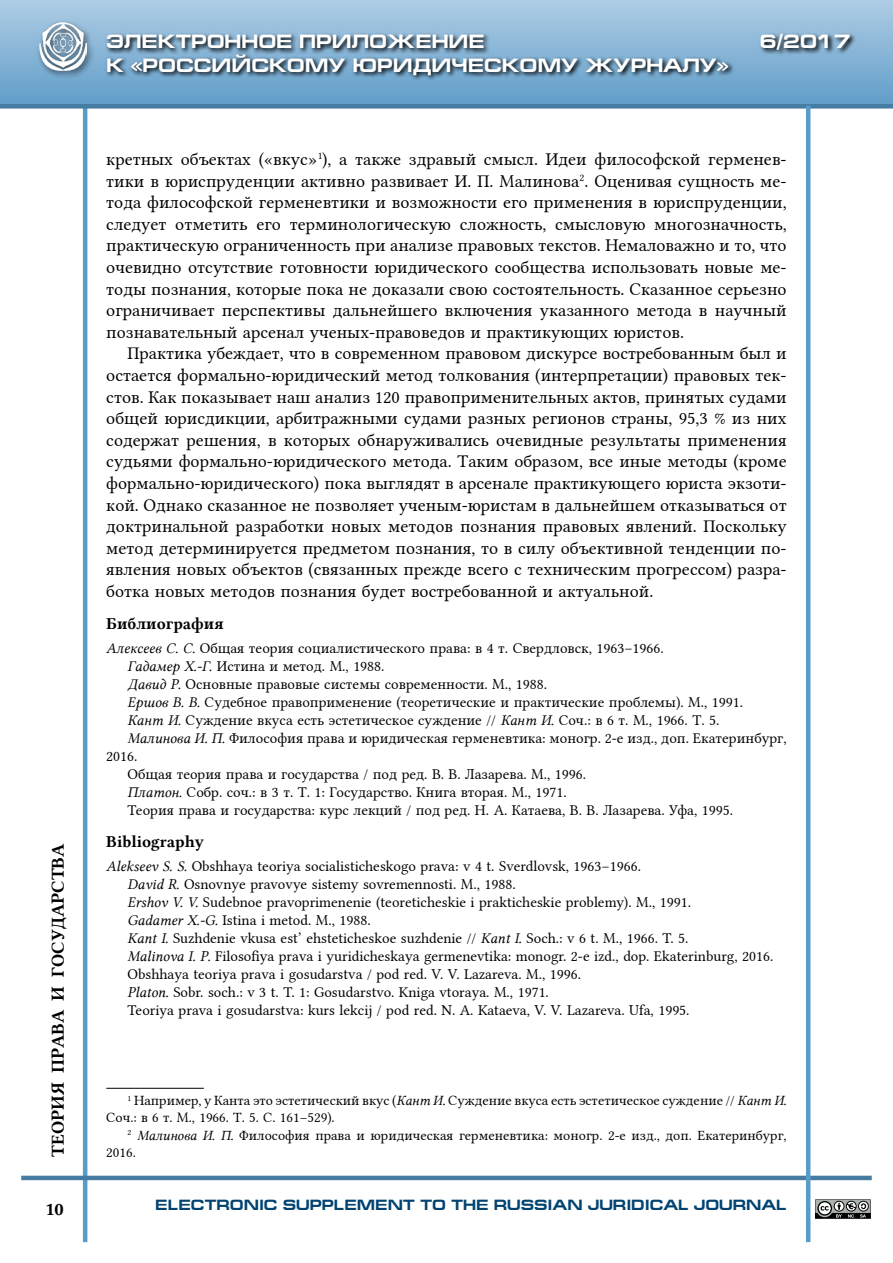
<style>
.page{position:relative;width:893px;height:1263px;background:#fff}
.page>*{position:absolute;margin:0;border:0;box-sizing:border-box;transform-origin:0 0}
.t1{font:700 19.5px "Europe Ext";color:#fff}
.t2{font:18px/21.6px "Lin Libertine";color:#000;text-align:justify}
.t3{font:18px "Lin Libertine B";color:#000}
.t4{font:16.5px "Lin Libertine B";color:#000}
.t5{font:15px/18px "Lin Libertine";color:#000}
.t6{font:700 15px "Europe Ext";color:#004371}
.t7{font:14.25px/17.1px "Lin Libertine";color:#000}
.s1{font-family:"Lin Libertine I"}
</style>
<div class="page">
<div style="left:0;top:0;width:893px;height:106px;background:linear-gradient(to bottom,#aecce4,#619dc9)"></div>
<hr style="left:83px;top:106px;width:4px;height:1136px;background:#589cca">
<hr style="left:21px;top:1176px;width:851px;height:4px;background:#467ba2">
<div style="left:0;top:104px;width:893px;height:5px;background:#467ba2"></div>
<div style="left:35px;top:19px;width:60px;height:60px;background:#000;opacity:.63"></div>
<img style="left:39px;top:23px;width:48px;height:47px">
<svg style="left:105px;top:31px;width:751px;height:50px;background:#6b90ac"></svg>
<hr style="left:806px;top:106px;width:4px;height:1136px;background:#589cca">
<svg style="left:815px;top:1199px;width:56px;height:20px"></svg>
<hr style="left:106px;top:1088px;width:98px;height:1px;background:#000">
<p class="t3" style="left:46px;top:1157px;width:315px;rotate:-90deg">ТЕОРИЯ ПРАВА И ГОСУДАРСТВА</p>
<p class="t3" style="left:45px;top:1197px;width:20px">10</p>
<p class="t1" style="left:106px;top:31px;width:380px">ЭЛЕКТРОННОЕ ПРИЛОЖЕНИЕ</p>
<p class="t1" style="left:760px;top:31px;width:92px">6/2017</p>
<p class="t1" style="left:106px;top:54px;width:624px">К «РОССИЙСКОМУ ЮРИДИЧЕСКОМУ ЖУРНАЛУ»</p>
<p class="t2" style="left:106px;top:146px;width:682px">кретных объектах («вкус»<sup>1</sup>), а также здравый смысл. Идеи философской герменев&shy;тики в юриспруденции активно развивает И. П. Малинова<sup>2</sup>. Оценивая сущность ме&shy;тода философской герменевтики и возможности его применения в юриспруденции, следует отметить его терминологическую сложность, смысловую многозначность, практическую ограниченность при анализе правовых текстов. Немаловажно и то, что очевидно отсутствие готовности юридического сообщества использовать новые ме&shy;тоды познания, которые пока не доказали свою состоятельность. Сказанное серьезно ограничивает перспективы дальнейшего включения указанного метода в научный познавательный арсенал ученых-правоведов и практикующих юристов.</p>
<p class="t2" style="left:106px;top:341px;width:682px;text-indent:21px">Практика убеждает, что в современном правовом дискурсе востребованным был и остается формально-юридический метод толкования (интерпретации) правовых тек&shy;стов. Как показывает наш анализ 120 правоприменительных актов, принятых судами общей юрисдикции, арбитражными судами разных регионов страны, 95,3 % из них содержат решения, в которых обнаруживались очевидные результаты применения судьями формально-юридического метода. Таким образом, все иные методы (кроме формально-юридического) пока выглядят в арсенале практикующего юриста экзоти&shy;кой. Однако сказанное не позволяет ученым-юристам в дальнейшем отказываться от доктринальной разработки новых методов познания правовых явлений. Поскольку метод детерминируется предметом познания, то в силу объективной тенденции по&shy;явления новых объектов (связанных прежде всего с техническим прогрессом) разра&shy;ботка новых методов познания будет востребованной и актуальной.</p>
<p class="t4" style="left:106px;top:612px;width:119px">Библиография</p>
<p class="t5" style="left:106px;top:637px;width:559px"><span class="s1">Алексеев С. С.</span> Общая теория социалистического права: в 4 т. Свердловск, 1963–1966.</p>
<p class="t5" style="left:128px;top:655px;width:258px"><span class="s1">Гадамер Х.-Г.</span> Истина и метод. М., 1988.</p>
<p class="t5" style="left:128px;top:673px;width:421px"><span class="s1">Давид Р.</span> Основные правовые системы современности. М., 1988.</p>
<p class="t5" style="left:128px;top:691px;width:617px"><span class="s1">Ершов В. В.</span> Судебное правоприменение (теоретические и практические проблемы). М., 1991.</p>
<p class="t5" style="left:128px;top:709px;width:593px"><span class="s1">Кант И.</span> Суждение вкуса есть эстетическое суждение // <span class="s1">Кант И.</span> Соч.: в 6 т. М., 1966. Т. 5.</p>
<p class="t5" style="left:128px;top:727px;width:661px"><span class="s1">Малинова И. П.</span> Философия права и юридическая герменевтика: моногр. 2-е изд., доп. Екатеринбург,</p>
<p class="t5" style="left:106px;top:745px;width:33px">2016.</p>
<p class="t5" style="left:128px;top:763px;width:460px">Общая теория права и государства / под ред. В. В. Лазарева. М., 1996.</p>
<p class="t5" style="left:128px;top:781px;width:441px"><span class="s1">Платон.</span> Собр. соч.: в 3 т. Т. 1: Государство. Книга вторая. М., 1971.</p>
<p class="t5" style="left:128px;top:799px;width:607px">Теория права и государства: курс лекций / под ред. Н. А. Катаева, В. В. Лазарева. Уфа, 1995.</p>
<p class="t4" style="left:106px;top:830px;width:99px">Bibliography</p>
<p class="t5" style="left:128px;top:855px;width:647px;text-indent:-21px"><span class="s1">Alekseev S. S.</span> Obshhaya teoriya socialisticheskogo prava: v 4 t. Sverdlovsk, 1963–1966.<br><span class="s1">David R.</span> Osnovnye pravovye sistemy sovremennosti. M., 1988.<br><span class="s1">Ershov V. V.</span> Sudebnoe pravoprimenenie (teoreticheskie i prakticheskie problemy). M., 1991.<br><span class="s1">Gadamer X.-G.</span> Istina i metod. M., 1988.<br><span class="s1">Kant I.</span> Suzhdenie vkusa est’ ehsteticheskoe suzhdenie // <span class="s1">Kant I.</span> Soch.: v 6 t. M., 1966. T. 5.<br><span class="s1">Malinova I. P.</span> Filosofiya prava i yuridicheskaya germenevtika: monogr. 2-e izd., dop. Ekaterinburg, 2016.<br>Obshhaya teoriya prava i gosudarstva / pod red. V. V. Lazareva. M., 1996.<br><span class="s1">Platon.</span> Sobr. soch.: v 3 t. T. 1: Gosudarstvo. Kniga vtoraya. M., 1971.<br>Teoriya prava i gosudarstva: kurs lekcij / pod red. N. A. Kataeva, V. V. Lazareva. Ufa, 1995.</p>
<p class="t7" style="left:106px;top:1090px;width:682px;text-indent:21px"><sup>1</sup> Например, у Канта это эстетический вкус (<span class="s1">Кант И.</span> Суждение вкуса есть эстетическое суждение // <span class="s1">Кант И.<br></span>Соч.: в 6 т. М., 1966. Т. 5. С. 161–529).</p>
<p class="t7" style="left:106px;top:1125px;width:682px;text-indent:21px"><sup>2</sup> <span class="s1">Малинова И. П.</span> Философия права и юридическая герменевтика: моногр. 2-е изд., доп. Екатеринбург,<br>2016.</p>
<p class="t6" style="left:155px;top:1196px;width:633px">ELECTRONIC SUPPLEMENT TO THE RUSSIAN JURIDICAL JOURNAL</p>
</div>
